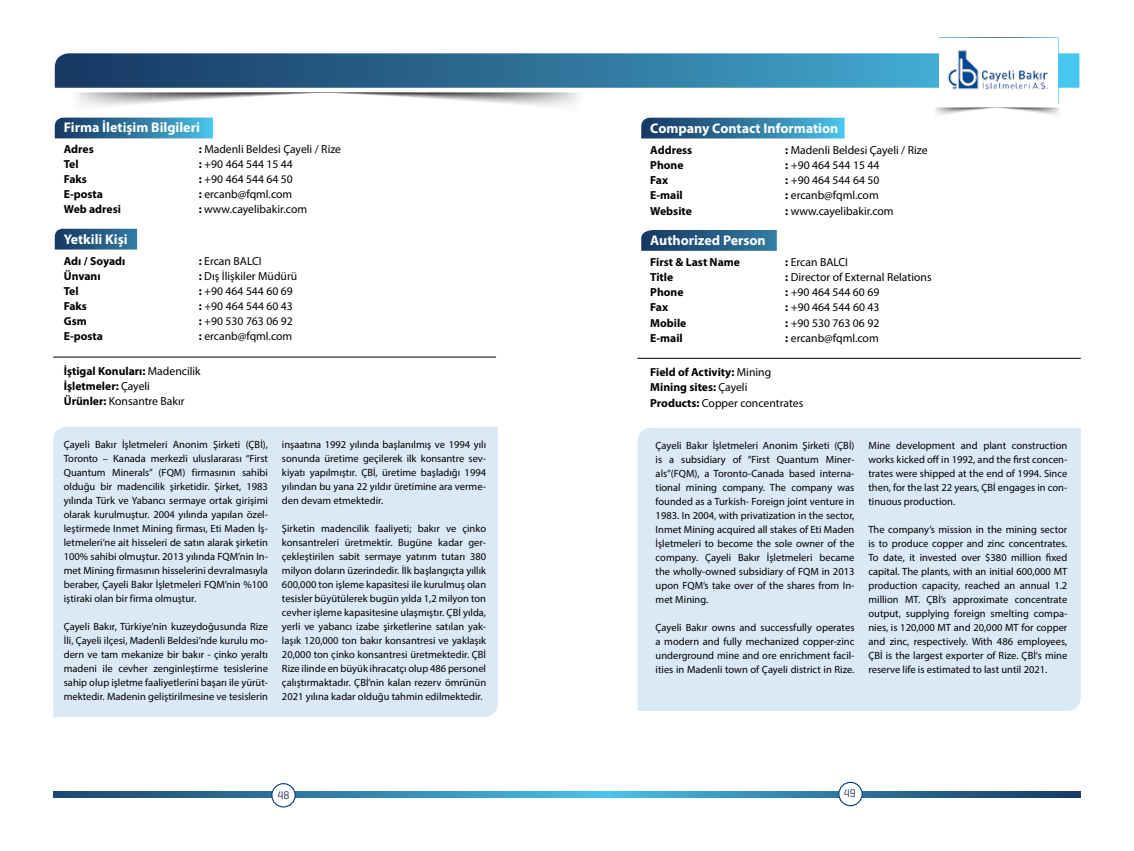
<style>
.page{position:relative;width:1134px;height:851px;background:#fff}
.page>*{position:absolute;margin:0;border:0;box-sizing:border-box;transform-origin:0 0}
.t1{font:700 14px "Myriad Pro";color:#fff}
.t2{font:11.62px "Myriad Pro";color:#000}
.t3{font:700 11.62px/15.1px "Myriad Pro";color:#000}
.t4{font:11.25px "Geogrotesque";color:#1c2d60}
.t5{font:10.5px/14px "Myriad Pro";color:#000;text-align:justify}
.s1{font-weight:700}
.s2{font-weight:400}
</style>
<div class="page">
<svg style="left:53px;top:791px;width:1028px;height:6px;background:#317da4"></svg>
<div style="left:839px;top:782px;width:23px;height:23px;background:#fff;border-radius:50%"></div>
<div style="left:838px;top:781px;width:25px;height:25px;border:1px solid #fff;border-radius:50%"></div>
<div style="left:272px;top:783px;width:23px;height:23px;background:#fff;border-radius:50%"></div>
<div style="left:271px;top:783px;width:25px;height:24px;border:1px solid #fff;border-radius:50%"></div>
<div style="left:53px;top:426px;width:445px;height:291px;background:#dbe8f5"></div>
<img style="left:76px;top:93px;width:238px;height:14px">
<img style="left:336px;top:93px;width:243px;height:14px">
<svg style="left:55px;top:118px;width:158px;height:20px;background:#3179a0"></svg>
<svg style="left:55px;top:229px;width:82px;height:20px;background:#265a82"></svg>
<hr style="left:53px;top:357px;width:443px;height:1px;background:#000">
<div style="left:637px;top:428px;width:444px;height:282px;background:#dbe8f5"></div>
<svg style="left:55px;top:53px;width:1024px;height:40px;background:#4982a4"></svg>
<img style="left:935px;top:107px;width:124px;height:12px">
<div style="left:939px;top:37px;width:120px;height:67px;background:#fff;border:1px solid #fff"></div>
<img style="left:947px;top:50px;width:101px;height:40px">
<svg style="left:641px;top:118px;width:203px;height:20px;background:#3178a0"></svg>
<svg style="left:641px;top:230px;width:136px;height:21px;background:#295c83"></svg>
<hr style="left:637px;top:358px;width:444px;height:1px;background:#000">
<h1 class="t1" style="left:64px;top:118px;width:138px">Firma İletişim Bilgileri</h1>
<p class="t3" style="left:64px;top:141px;width:31px">Adres</p>
<p class="t2" style="left:199px;top:141px;width:144px"><span class="s1">:</span> Madenli Beldesi Çayeli / Rize</p>
<p class="t3" style="left:64px;top:156px;width:16px">Tel</p>
<p class="t2" style="left:199px;top:157px;width:96px"><span class="s1">:</span> +90 464 544 15 44</p>
<p class="t3" style="left:64px;top:171px;width:25px">Faks</p>
<p class="t2" style="left:199px;top:172px;width:96px"><span class="s1">:</span> +90 464 544 64 50</p>
<p class="t3" style="left:64px;top:186px;width:41px">E-posta</p>
<p class="t2" style="left:199px;top:187px;width:95px"><span class="s1">:</span> ercanb@fqml.com</p>
<p class="t3" style="left:64px;top:201px;width:59px">Web adresi</p>
<p class="t2" style="left:199px;top:202px;width:110px"><span class="s1">:</span> www.cayelibakir.com</p>
<h1 class="t1" style="left:64px;top:230px;width:65px">Yetkili Kişi</h1>
<p class="t3" style="left:64px;top:253px;width:63px">Adı / Soyadı</p>
<p class="t2" style="left:199px;top:253px;width:64px"><span class="s1">:</span> Ercan BALCI</p>
<p class="t3" style="left:64px;top:268px;width:38px">Ünvanı</p>
<p class="t2" style="left:199px;top:269px;width:100px"><span class="s1">:</span> Dış İlişkiler Müdürü</p>
<p class="t3" style="left:64px;top:283px;width:16px">Tel</p>
<p class="t2" style="left:199px;top:284px;width:95px"><span class="s1">:</span> +90 464 544 60 69</p>
<p class="t3" style="left:64px;top:298px;width:25px">Faks</p>
<p class="t2" style="left:199px;top:299px;width:96px"><span class="s1">:</span> +90 464 544 60 43</p>
<p class="t3" style="left:64px;top:313px;width:25px">Gsm</p>
<p class="t2" style="left:199px;top:314px;width:95px"><span class="s1">:</span> +90 530 763 06 92</p>
<p class="t3" style="left:64px;top:328px;width:41px">E-posta</p>
<p class="t2" style="left:199px;top:329px;width:95px"><span class="s1">:</span> ercanb@fqml.com</p>
<p class="t3" style="left:64px;top:363px;width:138px">İştigal Konuları: <span class="s2">Madencilik<br></span>İşletmeler: <span class="s2">Çayeli<br></span>Ürünler: <span class="s2">Konsantre Bakır</span></p>
<p class="t5" style="left:64px;top:437px;width:206px">Çayeli Bakır İşletmeleri Anonim Şirketi (ÇBİ), Toronto – Kanada merkezli uluslararası “First Quantum Minerals” (FQM) firmasının sahibi olduğu bir madencilik şirketidir. Şirket, 1983 yılında Türk ve Yabancı sermaye ortak girişimi olarak kurulmuştur. 2004 yılında yapılan özel&shy;leştirmede Inmet Mining firması, Eti Maden İş&shy;letmeleri’ne ait hisseleri de satın alarak şirketin 100% sahibi olmuştur. 2013 yılında FQM’nin In&shy;met Mining firmasının hisselerini devralmasıyla beraber, Çayeli Bakır İşletmeleri FQM’nin %100 iştiraki olan bir firma olmuştur.</p>
<p class="t5" style="left:64px;top:619px;width:206px">Çayeli Bakır, Türkiye’nin kuzeydoğusunda Rize İli, Çayeli ilçesi, Madenli Beldesi’nde kurulu mo&shy;dern ve tam mekanize bir bakır - çinko yeraltı madeni ile cevher zenginleştirme tesislerine sahip olup işletme faaliyetlerini başarı ile yürüt&shy;mektedir. Madenin geliştirilmesine ve tesislerin</p>
<p class="t5" style="left:282px;top:437px;width:206px">inşaatına 1992 yılında başlanılmış ve 1994 yılı sonunda üretime geçilerek ilk konsantre sev&shy;kiyatı yapılmıştır. ÇBİ, üretime başladığı 1994 yılından bu yana 22 yıldır üretimine ara verme&shy;den devam etmektedir.</p>
<p class="t5" style="left:282px;top:521px;width:206px">Şirketin madencilik faaliyeti; bakır ve çinko konsantreleri üretmektir. Bugüne kadar ger&shy;çekleştirilen sabit sermaye yatırım tutarı 380 milyon doların üzerindedir. İlk başlangıçta yıllık 600,000 ton işleme kapasitesi ile kurulmuş olan tesisler büyütülerek bugün yılda 1,2 milyon ton cevher işleme kapasitesine ulaşmıştır. ÇBİ yılda, yerli ve yabancı izabe şirketlerine satılan yak&shy;laşık 120,000 ton bakır konsantresi ve yaklaşık 20,000 ton çinko konsantresi üretmektedir. ÇBİ Rize ilinde en büyük ihracatçı olup 486 personel çalıştırmaktadır. ÇBİ’nin kalan rezerv ömrünün 2021 yılına kadar olduğu tahmin edilmektedir.</p>
<h1 class="t1" style="left:650px;top:119px;width:190px">Company Contact Information</h1>
<p class="t3" style="left:650px;top:142px;width:43px">Address</p>
<p class="t2" style="left:785px;top:143px;width:144px"><span class="s1">:</span> Madenli Beldesi Çayeli / Rize</p>
<p class="t3" style="left:650px;top:157px;width:35px">Phone</p>
<p class="t2" style="left:785px;top:158px;width:96px"><span class="s1">:</span> +90 464 544 15 44</p>
<p class="t3" style="left:650px;top:172px;width:19px">Fax</p>
<p class="t2" style="left:785px;top:173px;width:96px"><span class="s1">:</span> +90 464 544 64 50</p>
<p class="t3" style="left:650px;top:187px;width:34px">E-mail</p>
<p class="t2" style="left:785px;top:188px;width:95px"><span class="s1">:</span> ercanb@fqml.com</p>
<p class="t3" style="left:650px;top:203px;width:43px">Website</p>
<p class="t2" style="left:785px;top:203px;width:110px"><span class="s1">:</span> www.cayelibakir.com</p>
<h1 class="t1" style="left:650px;top:231px;width:117px">Authorized Person</h1>
<p class="t3" style="left:650px;top:254px;width:91px">First &amp; Last Name</p>
<p class="t2" style="left:785px;top:255px;width:64px"><span class="s1">:</span> Ercan BALCI</p>
<p class="t3" style="left:650px;top:269px;width:24px">Title</p>
<p class="t2" style="left:785px;top:270px;width:148px"><span class="s1">:</span> Director of External Relations</p>
<p class="t3" style="left:650px;top:284px;width:35px">Phone</p>
<p class="t2" style="left:785px;top:285px;width:95px"><span class="s1">:</span> +90 464 544 60 69</p>
<p class="t3" style="left:650px;top:299px;width:19px">Fax</p>
<p class="t2" style="left:785px;top:300px;width:96px"><span class="s1">:</span> +90 464 544 60 43</p>
<p class="t3" style="left:650px;top:314px;width:38px">Mobile</p>
<p class="t2" style="left:785px;top:315px;width:95px"><span class="s1">:</span> +90 530 763 06 92</p>
<p class="t3" style="left:650px;top:330px;width:34px">E-mail</p>
<p class="t2" style="left:785px;top:330px;width:95px"><span class="s1">:</span> ercanb@fqml.com</p>
<p class="t3" style="left:650px;top:364px;width:154px">Field of Activity: <span class="s2">Mining<br></span>Mining sites: <span class="s2">Çayeli<br></span>Products: <span class="s2">Copper concentrates</span></p>
<p class="t5" style="left:656px;top:438px;width:200px">Çayeli Bakır İşletmeleri Anonim Şirketi (ÇBİ) is a subsidiary of “First Quantum Miner&shy;als”(FQM), a Toronto-Canada based interna&shy;tional mining company. The company was founded as a Turkish- Foreign joint venture in 1983. In 2004, with privatization in the sector, Inmet Mining acquired all stakes of Eti Maden İşletmeleri to become the sole owner of the company. Çayeli Bakır İşletmeleri became the wholly-owned subsidiary of FQM in 2013 upon FQM’s take over of the shares from In&shy;met Mining.</p>
<p class="t5" style="left:656px;top:620px;width:200px">Çayeli Bakır owns and successfully operates a modern and fully mechanized copper-zinc underground mine and ore enrichment facil&shy;ities in Madenli town of Çayeli district in Rize.</p>
<p class="t5" style="left:868px;top:438px;width:200px">Mine development and plant construction works kicked off in 1992, and the first concen&shy;trates were shipped at the end of 1994. Since then, for the last 22 years, ÇBİ engages in con&shy;tinuous production.</p>
<p class="t5" style="left:868px;top:522px;width:200px">The company’s mission in the mining sector is to produce copper and zinc concentrates.<br>To date, it invested over $380 million fixed capital. The plants, with an initial 600,000 MT production capacity, reached an annual 1.2 million MT. ÇBİ’s approximate concentrate output, supplying foreign smelting compa&shy;nies, is 120,000 MT and 20,000 MT for copper and zinc, respectively. With 486 employees, ÇBİ is the largest exporter of Rize. ÇBİ‘s mine reserve life is estimated to last until 2021.</p>
<p class="t4" style="left:277px;top:787px;width:14px">48</p>
<p class="t4" style="left:844px;top:786px;width:14px">49</p>
</div>
